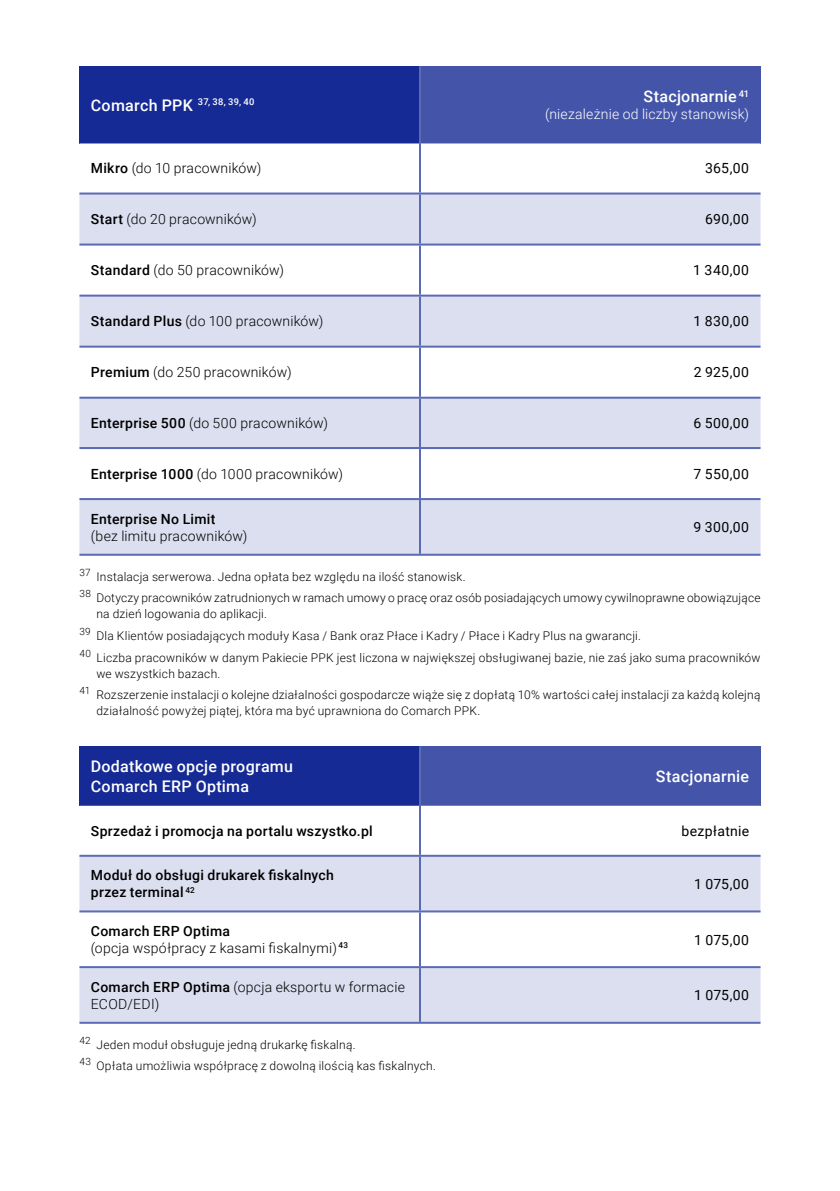
<style>
.page{position:relative;width:840px;height:1191px;background:#fff}
.page>*{position:absolute;margin:0;border:0;box-sizing:border-box;transform-origin:0 0}
.t1{font:500 16px/19.2px "Roboto";letter-spacing:.02em;color:#fff}
.t2{font:300 14px/16.8px "Roboto";letter-spacing:.015em;color:#000}
.t3{font:500 14px/16.8px "Roboto";letter-spacing:.02em;color:#000}
.t4{font:14px "Roboto";letter-spacing:.025em;color:#000}
.t5{font:300 14px "Roboto";letter-spacing:.015em;color:#fff}
.t6{font:300 12px/21.6px "Roboto";letter-spacing:.02em;color:#000}
.t7{font:500 9.4px "Roboto";letter-spacing:.025em;color:#fff}
.s1{font-size:16px}
.s2{font-weight:500}
</style>
<div class="page">
<div style="left:79px;top:66px;width:341px;height:77px;background:#152a94"></div>
<div style="left:420px;top:66px;width:340px;height:77px;background:#4455a9"></div>
<svg style="left:79px;top:194px;width:681px;height:360px;fill:#dcdfef"></svg>
<hr style="left:419px;top:66px;width:2px;height:77px;background:#5b6ab4">
<hr style="left:419px;top:143px;width:2px;height:49px;background:#5b6ab4">
<hr style="left:79px;top:192px;width:341px;height:2px;background:#5b6ab4">
<hr style="left:420px;top:192px;width:340px;height:2px;background:#5b6ab4">
<hr style="left:419px;top:194px;width:2px;height:49px;background:#5b6ab4">
<hr style="left:79px;top:243px;width:341px;height:2px;background:#5b6ab4">
<hr style="left:79px;top:295px;width:341px;height:2px;background:#5b6ab4">
<hr style="left:420px;top:243px;width:340px;height:2px;background:#5b6ab4">
<hr style="left:419px;top:245px;width:2px;height:50px;background:#5b6ab4">
<hr style="left:79px;top:346px;width:341px;height:2px;background:#5b6ab4">
<hr style="left:420px;top:295px;width:340px;height:2px;background:#5b6ab4">
<hr style="left:419px;top:297px;width:2px;height:49px;background:#5b6ab4">
<hr style="left:420px;top:346px;width:340px;height:2px;background:#5b6ab4">
<hr style="left:419px;top:348px;width:2px;height:49px;background:#5b6ab4">
<hr style="left:419px;top:449px;width:2px;height:49px;background:#5b6ab4">
<hr style="left:420px;top:397px;width:340px;height:2px;background:#5b6ab4">
<hr style="left:419px;top:399px;width:2px;height:48px;background:#5b6ab4">
<hr style="left:420px;top:447px;width:340px;height:2px;background:#5b6ab4">
<hr style="left:420px;top:498px;width:340px;height:2px;background:#5b6ab4">
<hr style="left:419px;top:500px;width:2px;height:54px;background:#5b6ab4">
<hr style="left:420px;top:554px;width:340px;height:2px;background:#5b6ab4">
<hr style="left:79px;top:397px;width:341px;height:2px;background:#5b6ab4">
<hr style="left:79px;top:447px;width:341px;height:2px;background:#5b6ab4">
<hr style="left:79px;top:498px;width:341px;height:2px;background:#5b6ab4">
<hr style="left:79px;top:554px;width:341px;height:2px;background:#5b6ab4">
<div style="left:79px;top:746px;width:341px;height:59px;background:#152a94"></div>
<div style="left:420px;top:746px;width:340px;height:59px;background:#4455a9"></div>
<svg style="left:79px;top:805px;width:681px;height:1px"></svg>
<svg style="left:79px;top:856px;width:681px;height:165px;fill:#dcdfef"></svg>
<hr style="left:419px;top:746px;width:2px;height:59px;background:#5b6ab4">
<hr style="left:419px;top:805px;width:2px;height:49px;background:#5b6ab4">
<hr style="left:79px;top:854px;width:341px;height:2px;background:#5b6ab4">
<hr style="left:420px;top:854px;width:340px;height:2px;background:#5b6ab4">
<hr style="left:419px;top:856px;width:2px;height:54px;background:#5b6ab4">
<hr style="left:79px;top:910px;width:341px;height:2px;background:#5b6ab4">
<hr style="left:420px;top:910px;width:340px;height:2px;background:#5b6ab4">
<hr style="left:419px;top:912px;width:2px;height:54px;background:#5b6ab4">
<hr style="left:79px;top:966px;width:341px;height:2px;background:#5b6ab4">
<hr style="left:79px;top:1021px;width:341px;height:2px;background:#5b6ab4">
<hr style="left:420px;top:966px;width:340px;height:2px;background:#5b6ab4">
<hr style="left:419px;top:968px;width:2px;height:53px;background:#5b6ab4">
<hr style="left:420px;top:1021px;width:340px;height:2px;background:#5b6ab4">
<p class="t7" style="left:91px;top:95px;width:165px"><span class="s1">Comarch PPK</span> 37, 38, 39, 40</p>
<h1 class="t1" style="left:643px;top:86px;width:107px">Stacjonarnie <sup>41</sup></h1>
<p class="t5" style="left:545px;top:104px;width:205px">(niezależnie od liczby stanowisk)</p>
<p class="t2" style="left:91px;top:159px;width:172px"><span class="s2">Mikro</span> (do 10 pracowników)</p>
<p class="t4" style="left:704px;top:158px;width:46px">365,00</p>
<p class="t2" style="left:91px;top:210px;width:167px"><span class="s2">Start</span> (do 20 pracowników)</p>
<p class="t4" style="left:704px;top:209px;width:46px">690,00</p>
<p class="t2" style="left:91px;top:261px;width:195px"><span class="s2">Standard</span> (do 50 pracowników)</p>
<p class="t4" style="left:693px;top:260px;width:57px">1 340,00</p>
<p class="t2" style="left:91px;top:312px;width:234px"><span class="s2">Standard Plus</span> (do 100 pracowników)</p>
<p class="t4" style="left:693px;top:312px;width:57px">1 830,00</p>
<p class="t2" style="left:91px;top:363px;width:202px"><span class="s2">Premium</span> (do 250 pracowników)</p>
<p class="t4" style="left:693px;top:363px;width:57px">2 925,00</p>
<p class="t2" style="left:91px;top:414px;width:238px"><span class="s2">Enterprise 500</span> (do 500 pracowników)</p>
<p class="t4" style="left:693px;top:413px;width:57px">6 500,00</p>
<p class="t2" style="left:91px;top:465px;width:254px"><span class="s2">Enterprise 1000</span> (do 1000 pracowników)</p>
<p class="t4" style="left:693px;top:464px;width:57px">7 550,00</p>
<p class="t3" style="left:91px;top:510px;width:126px">Enterprise No Limit</p>
<p class="t2" style="left:91px;top:526px;width:158px">(bez limitu pracowników)</p>
<p class="t4" style="left:693px;top:517px;width:57px">9 300,00</p>
<p class="t6" style="left:79px;top:565px;width:682px"><sup>37</sup> Instalacja serwerowa. Jedna opłata bez względu na ilość stanowisk.<br><sup>38</sup> Dotyczy pracowników zatrudnionych w ramach umowy o pracę oraz osób posiadających umowy cywilnoprawne obowiązujące</p>
<p class="t6" style="left:79px;top:603px;width:682px;text-indent:17px">na dzień logowania do aplikacji.<br><sup>39</sup> Dla Klientów posiadających moduły Kasa / Bank oraz Płace i Kadry / Płace i Kadry Plus na gwarancji.<br><sup>40</sup> Liczba pracowników w danym Pakiecie PPK jest liczona w największej obsługiwanej bazie, nie zaś jako suma pracowników</p>
<p class="t6" style="left:79px;top:662px;width:682px;text-indent:17px">we wszystkich bazach.<br><sup>41</sup> Rozszerzenie instalacji o kolejne działalności gospodarcze wiąże się z dopłatą 10% wartości całej instalacji za każdą kolejną</p>
<p class="t6" style="left:96px;top:700px;width:385px">działalność powyżej piątej, która ma być uprawniona do Comarch PPK.</p>
<h1 class="t1" style="left:91px;top:756px;width:204px">Dodatkowe opcje programu<br>Comarch ERP Optima</h1>
<h1 class="t1" style="left:655px;top:766px;width:95px">Stacjonarnie</h1>
<p class="t3" style="left:91px;top:821px;width:283px">Sprzedaż i promocja na portalu wszystko.pl</p>
<p class="t4" style="left:681px;top:820px;width:69px">bezpłatnie</p>
<p class="t3" style="left:91px;top:866px;width:245px">Moduł do obsługi drukarek fiskalnych przez terminal <sup>42</sup></p>
<p class="t4" style="left:693px;top:874px;width:57px">1 075,00</p>
<p class="t2" style="left:91px;top:922px;width:259px"><span class="s2">Comarch ERP Optima<br></span>(opcja współpracy z kasami fiskalnymi) <sup>43</sup></p>
<p class="t4" style="left:693px;top:929px;width:57px">1 075,00</p>
<p class="t2" style="left:91px;top:978px;width:315px"><span class="s2">Comarch ERP Optima</span> (opcja eksportu w formacie<br>ECOD/EDI)</p>
<p class="t4" style="left:693px;top:985px;width:57px">1 075,00</p>
<p class="t6" style="left:79px;top:1033px;width:358px"><sup>42</sup> Jeden moduł obsługuje jedną drukarkę fiskalną.<br><sup>43</sup> Opłata umożliwia współpracę z dowolną ilością kas fiskalnych.</p>
</div>
